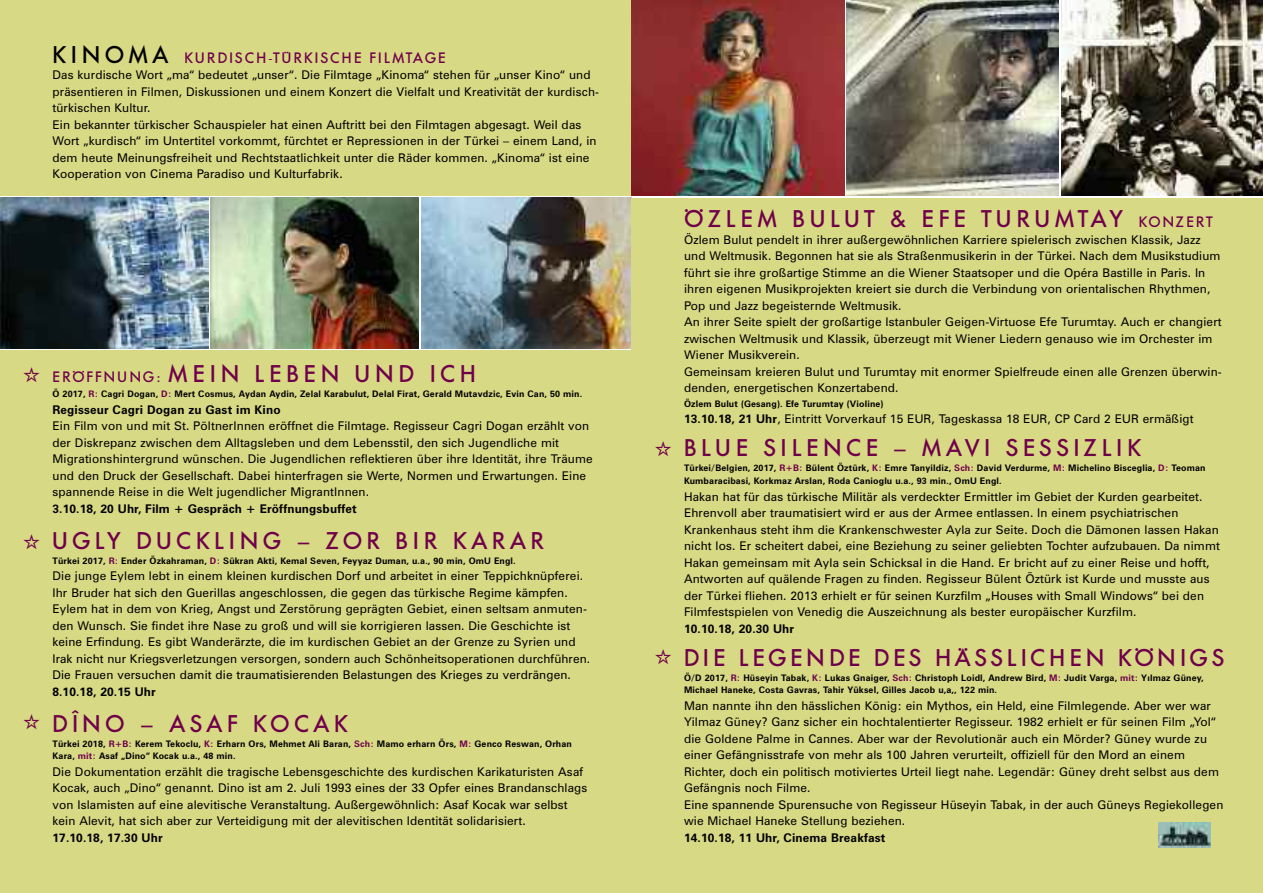
<style>
.page{position:relative;width:1263px;height:893px;background:#fff}
.page>*{position:absolute;margin:0;border:0;box-sizing:border-box;transform-origin:0 0}
.t1{font:500 24px "Futura BQ";letter-spacing:.17em;color:#6f0049}
.t2{font:500 24px "Futura BQ";letter-spacing:.19em;color:#6f0049}
.t3{font:500 24px "Futura BQ";letter-spacing:.135em;color:#6f0049}
.t4{font:500 24px "Futura BQ";letter-spacing:.21em;color:#6f0049}
.t5{font:500 15px "Futura BQ";letter-spacing:.125em;color:#6f0049}
.t6{font:12px/16.5px "Zurich BT";letter-spacing:.01em;color:#000}
.t7{font:700 12px "Zurich BT";letter-spacing:.01em;color:#000}
.t8{font:700 9px/12.8px "Zurich BT";letter-spacing:.015em;color:#000}
.s1{font-size:24px;color:#000}
.s2{font-size:15px}
.s3{color:#6f0049}
.s4{font-weight:700}
</style>
<div class="page">
<div style="left:0;top:0;width:631px;height:196px;background:#d8d985"></div>
<div style="left:0;top:351px;width:631px;height:542px;background:#d8d985"></div>
<img style="left:0;top:198px;width:208px;height:151px">
<img style="left:210px;top:198px;width:209px;height:151px">
<img style="left:421px;top:198px;width:210px;height:151px">
<div style="left:631px;top:198px;width:632px;height:695px;background:#d8d985"></div>
<img style="left:631px;top:0;width:213px;height:196px">
<img style="left:846px;top:0;width:213px;height:196px">
<img style="left:1061px;top:0;width:202px;height:196px">
<img style="left:1159px;top:822px;width:52px;height:26px">
<p class="t5" style="left:53px;top:49px;width:395px"><span class="s1">KINOMA</span> KURDISCH-TÜRKISCHE FILMTAGE</p>
<p class="t6" style="left:53px;top:68px;width:548px">Das kurdische Wort „ma“ bedeutet „unser“. Die Filmtage „Kinoma“ stehen für „unser Kino“ und präsentieren in Filmen, Diskussionen und einem Konzert die Vielfalt und Kreativität der kurdisch&shy;türkischen Kultur.<br>Ein bekannter türkischer Schauspieler hat einen Auftritt bei den Filmtagen abgesagt. Weil das Wort „kurdisch“ im Untertitel vorkommt, fürchtet er Repressionen in der Türkei – einem Land, in dem heute Meinungsfreiheit und Rechtstaatlichkeit unter die Räder kommen. „Kinoma“ ist eine Kooperation von Cinema Paradiso und Kulturfabrik.</p>
<h1 class="t4" style="left:53px;top:361px;width:425px"><span class="s2">ERÖFFNUNG:</span> MEIN LEBEN UND ICH</h1>
<p class="t8" style="left:53px;top:389px;width:531px">Ö 2017, <span class="s3">R:</span> Cagri Dogan, <span class="s3">D:</span> Mert Cosmus, Aydan Aydin, Zelal Karabulut, Delal Firat, Gerald Mutavdzic, Evin Can, 50 min.</p>
<p class="t7" style="left:53px;top:405px;width:230px">Regisseur Cagri Dogan zu Gast im Kino</p>
<p class="t6" style="left:53px;top:419px;width:542px">Ein Film von und mit St. PöltnerInnen eröffnet die Filmtage. Regisseur Cagri Dogan erzählt von der Diskrepanz zwischen dem Alltagsleben und dem Lebensstil, den sich Jugendliche mit Migrationshintergrund wünschen. Die Jugendlichen reflektieren über ihre Identität, ihre Träume und den Druck der Gesellschaft. Dabei hinterfragen sie Werte, Normen und Erwartungen. Eine spannende Reise in die Welt jugendlicher MigrantInnen.</p>
<p class="t7" style="left:53px;top:504px;width:306px">3.10.18, 20 Uhr, Film + Gespräch + Eröffnungsbuffet</p>
<h1 class="t1" style="left:53px;top:527px;width:493px">UGLY DUCKLING – ZOR BIR KARAR</h1>
<p class="t8" style="left:53px;top:555px;width:465px">Türkei 2017, <span class="s3">R:</span> Ender Özkahraman, <span class="s3">D:</span> Sükran Akti, Kemal Seven, Feyyaz Duman, u.a., 90 min, OmU Engl.</p>
<p class="t6" style="left:52px;top:569px;width:539px">Die junge Eylem lebt in einem kleinen kurdischen Dorf und arbeitet in einer Teppichknüpferei.<br>Ihr Bruder hat sich den Guerillas angeschlossen, die gegen das türkische Regime kämpfen.<br>Eylem hat in dem von Krieg, Angst und Zerstörung geprägten Gebiet, einen seltsam anmuten&shy;den Wunsch. Sie findet ihre Nase zu groß und will sie korrigieren lassen. Die Geschichte ist keine Erfindung. Es gibt Wanderärzte, die im kurdischen Gebiet an der Grenze zu Syrien und Irak nicht nur Kriegsverletzungen versorgen, sondern auch Schönheitsoperationen durchführen.<br>Die Frauen versuchen damit die traumatisierenden Belastungen des Krieges zu verdrängen.</p>
<p class="t7" style="left:52px;top:687px;width:105px">8.10.18, 20.15 Uhr</p>
<h1 class="t1" style="left:53px;top:710px;width:297px">DÎNO – ASAF KOCAK</h1>
<p class="t8" style="left:53px;top:738px;width:521px">Türkei 2018, <span class="s3">R+B:</span> Kerem Tekoclu, <span class="s3">K:</span> Erharn Ors, Mehmet Ali Baran, <span class="s3">Sch:</span> Mamo erharn Örs, <span class="s3">M:</span> Genco Reswan, Orhan<br>Kara, <span class="s3">mit:</span> Asaf „Dino“ Kocak u.a., 48 min.</p>
<p class="t6" style="left:52px;top:764px;width:536px">Die Dokumentation erzählt die tragische Lebensgeschichte des kurdischen Karikaturisten Asaf Kocak, auch „Dino“ genannt. Dino ist am 2. Juli 1993 eines der 33 Opfer eines Brandanschlags von Islamisten auf eine alevitische Veranstaltung. Außergewöhnlich: Asaf Kocak war selbst kein Alevit, hat sich aber zur Verteidigung mit der alevitischen Identität solidarisiert.</p>
<p class="t7" style="left:52px;top:833px;width:112px">17.10.18, 17.30 Uhr</p>
<h1 class="t2" style="left:684px;top:205px;width:530px">ÖZLEM BULUT &amp; EFE TURUMTAY <span class="s2">KONZERT</span></h1>
<p class="t6" style="left:684px;top:232px;width:539px">Özlem Bulut pendelt in ihrer außergewöhnlichen Karriere spielerisch zwischen Klassik, Jazz und Weltmusik. Begonnen hat sie als Straßenmusikerin in der Türkei. Nach dem Musikstudium führt sie ihre großartige Stimme an die Wiener Staatsoper und die Opéra Bastille in Paris. In ihren eigenen Musikprojekten kreiert sie durch die Verbindung von orientalischen Rhythmen, Pop und Jazz begeisternde Weltmusik.<br>An ihrer Seite spielt der großartige Istanbuler Geigen-Virtuose Efe Turumtay. Auch er changiert zwischen Weltmusik und Klassik, überzeugt mit Wiener Liedern genauso wie im Orchester im Wiener Musikverein.<br>Gemeinsam kreieren Bulut und Turumtay mit enormer Spielfreude einen alle Grenzen überwin&shy;denden, energetischen Konzertabend.</p>
<p class="t8" style="left:684px;top:398px;width:201px">Özlem Bulut (Gesang). Efe Turumtay (Violine)</p>
<p class="t6" style="left:684px;top:412px;width:511px"><span class="s4">13.10.18, 21 Uhr</span>, Eintritt Vorverkauf 15 EUR, Tageskassa 18 EUR, CP Card 2 EUR ermäßigt</p>
<h1 class="t1" style="left:684px;top:435px;width:459px">BLUE SILENCE – MAVI SESSIZLIK</h1>
<p class="t8" style="left:684px;top:463px;width:523px">Türkei/Belgien, 2017, <span class="s3">R+B:</span> Bülent Öztürk, <span class="s3">K:</span> Emre Tanyildiz, <span class="s3">Sch:</span> David Verdurme, <span class="s3">M:</span> Michelino Bisceglia, <span class="s3">D:</span> Teoman<br>Kumbaracibasi, Korkmaz Arslan, Roda Canioglu u.a., 93 min., OmU Engl.</p>
<p class="t6" style="left:684px;top:489px;width:537px">Hakan hat für das türkische Militär als verdeckter Ermittler im Gebiet der Kurden gearbeitet.<br>Ehrenvoll aber traumatisiert wird er aus der Armee entlassen. In einem psychiatrischen Krankenhaus steht ihm die Krankenschwester Ayla zur Seite. Doch die Dämonen lassen Hakan nicht los. Er scheitert dabei, eine Beziehung zu seiner geliebten Tochter aufzubauen. Da nimmt Hakan gemeinsam mit Ayla sein Schicksal in die Hand. Er bricht auf zu einer Reise und hofft, Antworten auf quälende Fragen zu finden. Regisseur Bülent Öztürk ist Kurde und musste aus der Türkei fliehen. 2013 erhielt er für seinen Kurzfilm „Houses with Small Windows“ bei den Filmfestspielen von Venedig die Auszeichnung als bester europäischer Kurzfilm.</p>
<p class="t7" style="left:684px;top:624px;width:112px">10.10.18, 20.30 Uhr</p>
<h1 class="t3" style="left:684px;top:644px;width:542px">DIE LEGENDE DES HÄSSLICHEN KÖNIGS</h1>
<p class="t8" style="left:684px;top:672px;width:521px">Ö/D 2017, <span class="s3">R:</span> Hüseyin Tabak, <span class="s3">K:</span> Lukas Gnaiger, <span class="s3">Sch:</span> Christoph Loidl, Andrew Bird, <span class="s3">M:</span> Judit Varga, <span class="s3">mit:</span> Yılmaz Güney,<br>Michael Haneke, Costa Gavras, Tahir Yüksel, Gilles Jacob u,a,, 122 min.</p>
<p class="t6" style="left:684px;top:698px;width:541px">Man nannte ihn den hässlichen König: ein Mythos, ein Held, eine Filmlegende. Aber wer war Yilmaz Güney? Ganz sicher ein hochtalentierter Regisseur. 1982 erhielt er für seinen Film „Yol“ die Goldene Palme in Cannes. Aber war der Revolutionär auch ein Mörder? Güney wurde zu einer Gefängnisstrafe von mehr als 100 Jahren verurteilt, offiziell für den Mord an einem Richter, doch ein politisch motiviertes Urteil liegt nahe. Legendär: Güney dreht selbst aus dem Gefängnis noch Filme.<br>Eine spannende Spurensuche von Regisseur Hüseyin Tabak, in der auch Güneys Regiekollegen wie Michael Haneke Stellung beziehen.</p>
<p class="t7" style="left:684px;top:833px;width:203px">14.10.18, 11 Uhr, Cinema Breakfast</p>
</div>
